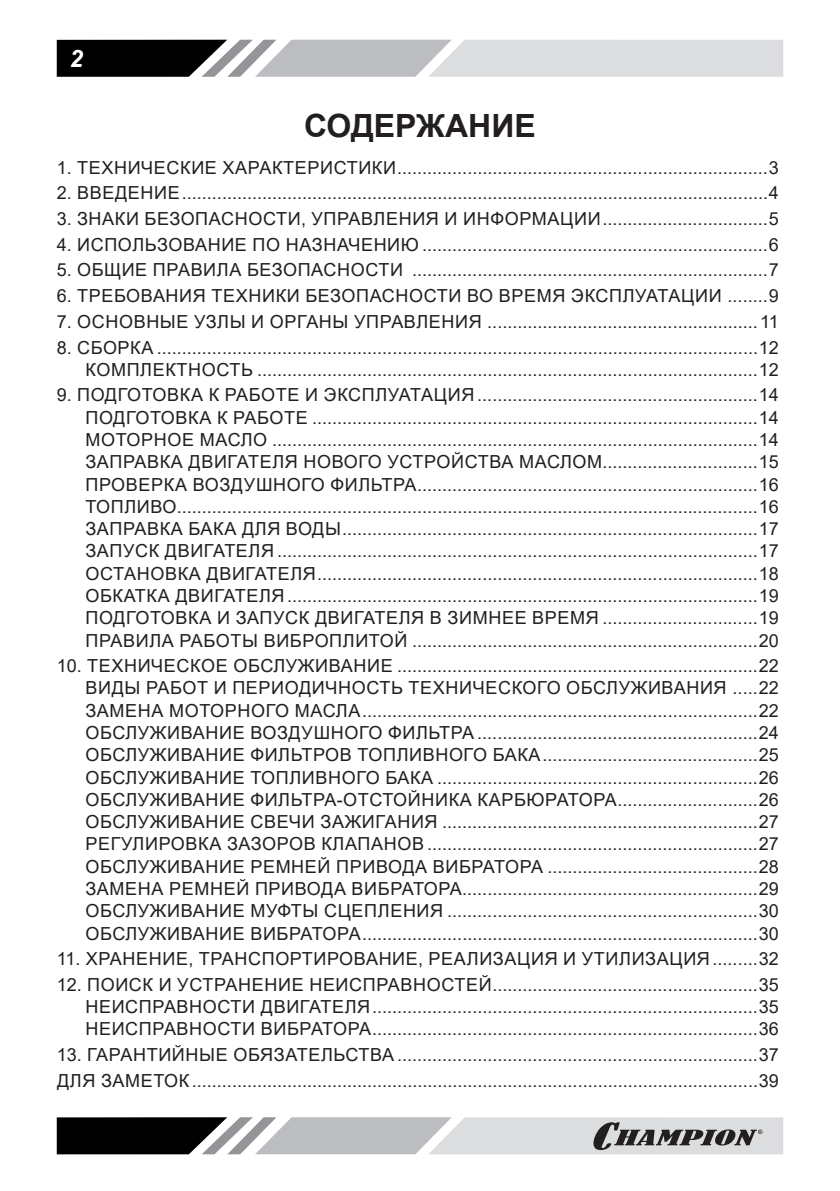
<style>
.page{position:relative;width:840px;height:1191px;background:#fff}
.page>*{position:absolute;margin:0;border:0;box-sizing:border-box;transform-origin:0 0}
.t1{font:700 32px "Arial";color:#231f20}
.t2{font:italic 700 24px "Arial";color:#fff}
.t3{font:18px "Arial";letter-spacing:.035em;color:#231f20}
</style>
<div class="page">
<svg style="left:57px;top:40px;width:725px;height:37px;background:#a7a8a9"></svg>
<svg style="left:57px;top:1117px;width:725px;height:37px;background:#9c9c9e"></svg>
<h2 class="t2" style="left:70px;top:42px;width:15px">2</h2>
<p class="t1" style="left:304px;top:103px;width:233px">СОДЕРЖАНИЕ</p>
<p class="t3" style="left:57px;top:155px;width:723px">1. ТЕХНИЧЕСКИЕ ХАРАКТЕРИСТИКИ..........................................................................3</p>
<p class="t3" style="left:57px;top:181px;width:723px">2. ВВЕДЕНИЕ.....................................................................................................................4</p>
<p class="t3" style="left:57px;top:206px;width:723px">3. ЗНАКИ БЕЗОПАСНОСТИ, УПРАВЛЕНИЯ И ИНФОРМАЦИИ.................................5</p>
<p class="t3" style="left:57px;top:232px;width:723px">4. ИСПОЛЬЗОВАНИЕ ПО НАЗНАЧЕНИЮ .....................................................................6</p>
<p class="t3" style="left:57px;top:258px;width:723px">5. ОБЩИЕ ПРАВИЛА БЕЗОПАСНОСТИ .......................................................................7</p>
<p class="t3" style="left:57px;top:283px;width:723px">6. ТРЕБОВАНИЯ ТЕХНИКИ БЕЗОПАСНОСТИ ВО ВРЕМЯ ЭКСПЛУАТАЦИИ ........9</p>
<p class="t3" style="left:57px;top:309px;width:723px">7. ОСНОВНЫЕ УЗЛЫ И ОРГАНЫ УПРАВЛЕНИЯ ......................................................11</p>
<p class="t3" style="left:57px;top:335px;width:723px">8. СБОРКА ........................................................................................................................12</p>
<p class="t3" style="left:85px;top:357px;width:694px">КОМПЛЕКТНОСТЬ ....................................................................................................12</p>
<p class="t3" style="left:57px;top:383px;width:723px">9. ПОДГОТОВКА К РАБОТЕ И ЭКСПЛУАТАЦИЯ ........................................................14</p>
<p class="t3" style="left:85px;top:405px;width:694px">ПОДГОТОВКА К РАБОТЕ .........................................................................................14</p>
<p class="t3" style="left:85px;top:427px;width:694px">МОТОРНОЕ МАСЛО .................................................................................................14</p>
<p class="t3" style="left:85px;top:449px;width:694px">ЗАПРАВКА ДВИГАТЕЛЯ НОВОГО УСТРОЙСТВА МАСЛОМ...............................15</p>
<p class="t3" style="left:85px;top:472px;width:694px">ПРОВЕРКА ВОЗДУШНОГО ФИЛЬТРА....................................................................16</p>
<p class="t3" style="left:85px;top:494px;width:694px">ТОПЛИВО....................................................................................................................16</p>
<p class="t3" style="left:85px;top:516px;width:694px">ЗАПРАВКА БАКА ДЛЯ ВОДЫ...................................................................................17</p>
<p class="t3" style="left:85px;top:538px;width:694px">ЗАПУСК ДВИГАТЕЛЯ ................................................................................................17</p>
<p class="t3" style="left:85px;top:561px;width:694px">ОСТАНОВКА ДВИГАТЕЛЯ........................................................................................18</p>
<p class="t3" style="left:85px;top:583px;width:694px">ОБКАТКА ДВИГАТЕЛЯ..............................................................................................19</p>
<p class="t3" style="left:85px;top:605px;width:694px">ПОДГОТОВКА И ЗАПУСК ДВИГАТЕЛЯ В ЗИМНЕЕ ВРЕМЯ ...............................19</p>
<p class="t3" style="left:85px;top:628px;width:694px">ПРАВИЛА РАБОТЫ ВИБРОПЛИТОЙ .....................................................................20</p>
<p class="t3" style="left:57px;top:653px;width:723px">10. ТЕХНИЧЕСКОЕ ОБСЛУЖИВАНИЕ ........................................................................22</p>
<p class="t3" style="left:85px;top:675px;width:694px">ВИДЫ РАБОТ И ПЕРИОДИЧНОСТЬ ТЕХНИЧЕСКОГО ОБСЛУЖИВАНИЯ .....22</p>
<p class="t3" style="left:85px;top:698px;width:694px">ЗАМЕНА МОТОРНОГО МАСЛА...............................................................................22</p>
<p class="t3" style="left:85px;top:720px;width:694px">ОБСЛУЖИВАНИЕ ВОЗДУШНОГО ФИЛЬТРА ........................................................24</p>
<p class="t3" style="left:85px;top:742px;width:694px">ОБСЛУЖИВАНИЕ ФИЛЬТРОВ ТОПЛИВНОГО БАКА...........................................25</p>
<p class="t3" style="left:85px;top:765px;width:694px">ОБСЛУЖИВАНИЕ ТОПЛИВНОГО БАКА ................................................................26</p>
<p class="t3" style="left:85px;top:787px;width:694px">ОБСЛУЖИВАНИЕ ФИЛЬТРА-ОТСТОЙНИКА КАРБЮРАТОРА............................26</p>
<p class="t3" style="left:85px;top:809px;width:694px">ОБСЛУЖИВАНИЕ СВЕЧИ ЗАЖИГАНИЯ ...............................................................27</p>
<p class="t3" style="left:85px;top:831px;width:694px">РЕГУЛИРОВКА ЗАЗОРОВ КЛАПАНОВ ..................................................................27</p>
<p class="t3" style="left:85px;top:854px;width:694px">ОБСЛУЖИВАНИЕ РЕМНЕЙ ПРИВОДА ВИБРАТОРА ..........................................28</p>
<p class="t3" style="left:85px;top:876px;width:694px">ЗАМЕНА РЕМНЕЙ ПРИВОДА ВИБРАТОРА...........................................................29</p>
<p class="t3" style="left:85px;top:898px;width:694px">ОБСЛУЖИВАНИЕ МУФТЫ СЦЕПЛЕНИЯ ..............................................................30</p>
<p class="t3" style="left:85px;top:920px;width:694px">ОБСЛУЖИВАНИЕ ВИБРАТОРА...............................................................................30</p>
<p class="t3" style="left:57px;top:946px;width:723px">11. ХРАНЕНИЕ, ТРАНСПОРТИРОВАНИЕ, РЕАЛИЗАЦИЯ И УТИЛИЗАЦИЯ .........32</p>
<p class="t3" style="left:57px;top:972px;width:723px">12. ПОИСК И УСТРАНЕНИЕ НЕИСПРАВНОСТЕЙ.....................................................35</p>
<p class="t3" style="left:85px;top:994px;width:694px">НЕИСПРАВНОСТИ ДВИГАТЕЛЯ.............................................................................35</p>
<p class="t3" style="left:85px;top:1016px;width:694px">НЕИСПРАВНОСТИ ВИБРАТОРА.............................................................................36</p>
<p class="t3" style="left:57px;top:1042px;width:723px">13. ГАРАНТИЙНЫЕ ОБЯЗАТЕЛЬСТВА ........................................................................37</p>
<p class="t3" style="left:57px;top:1068px;width:722px">ДЛЯ ЗАМЕТОК.................................................................................................................39</p>
</div>
